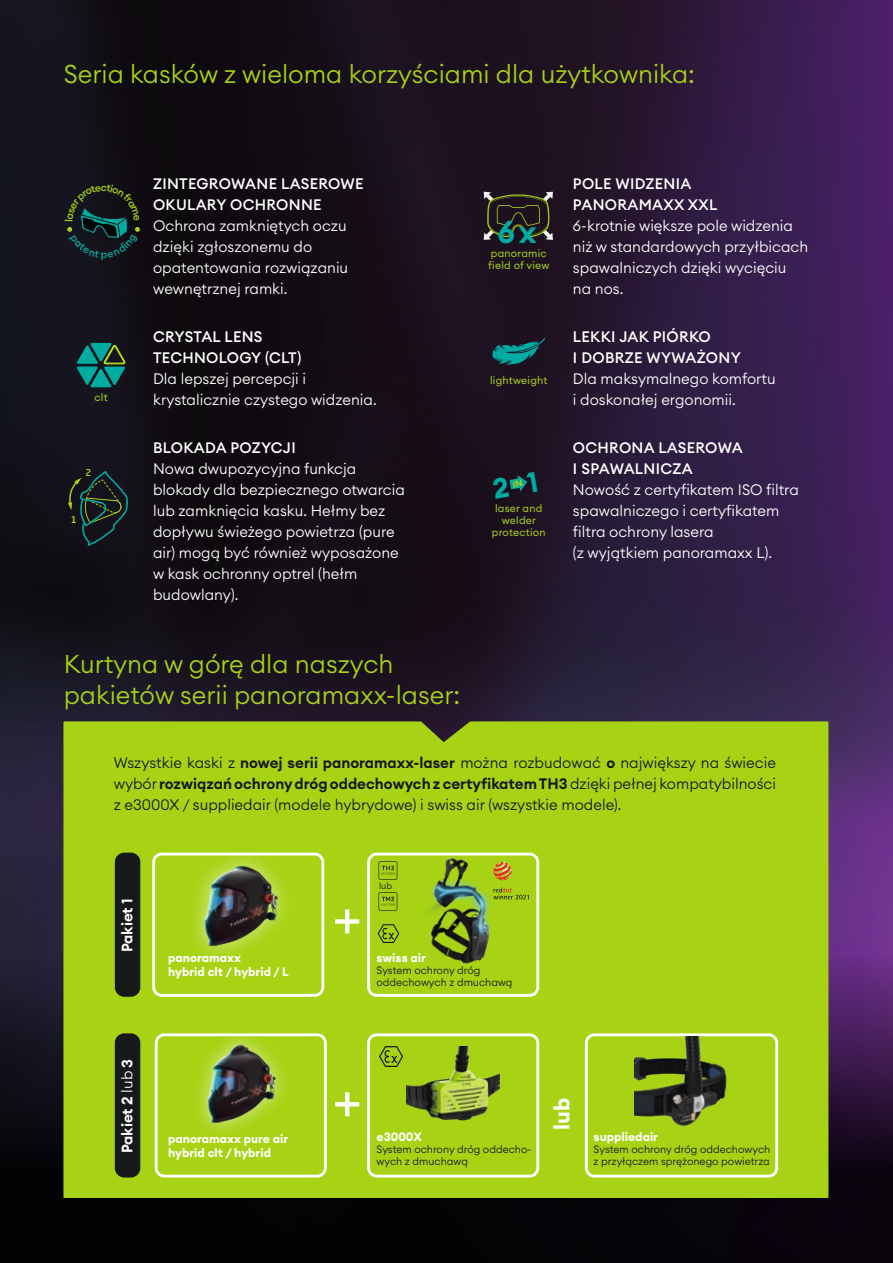
<style>
.page{position:relative;width:893px;height:1263px;background:#fff}
.page>*{position:absolute;margin:0;border:0;box-sizing:border-box;transform-origin:0 0}
.t1{font:57px "Euclid Circular A";color:#fff}
.t2{font:600 31.35px "Euclid Circular A";color:#00aba2}
.t3{font:300 25.5px/31.5px "Euclid Circular A";color:#a7d314}
.t4{font:700 21.6px "Euclid Circular A";color:#fff}
.t5{font:300 15px/21px "Euclid Circular A";color:#fff}
.t6{font:300 15px/21px "Euclid Circular A";color:#171818;text-align:justify}
.t7{font:500 15px/21px "Euclid Circular A";letter-spacing:.02em;color:#fff}
.t8{font:600 15px "Euclid Circular A";letter-spacing:-.005em;color:#fff}
.t9{font:700 12px/13.5px "Euclid Circular A";color:#fff}
.t10{font:300 10.5px/12px "Euclid Circular A";color:#171818}
.t11{font:10.5px/12px "Euclid Circular A";letter-spacing:.02em;color:#a7d314;text-align:center}
.t12{font:500 9.3px "Neo Tech Pro";color:#a7d314}
.t13{font:300 9px "Euclid Circular A";color:#171818}
.s1{font-weight:600}
.s2{font-weight:300}
</style>
<div class="page">
<img style="left:0;top:0;width:893px;height:890px">
<svg style="left:0;top:958px;width:893px;height:305px;background:#100915"></svg>
<svg style="left:492px;top:338px;width:53px;height:27px"></svg>
<svg style="left:76px;top:343px;width:51px;height:44px;background:#12665c"></svg>
<svg style="left:68px;top:471px;width:61px;height:75px;background:#192725"></svg>
<svg style="left:484px;top:192px;width:69px;height:48px;background:#393429"></svg>
<div style="left:63px;top:722px;width:764px;height:476px;background:#a7d314"></div>
<div style="left:186px;top:847px;width:109px;height:117px;background:#fff;opacity:.6"></div>
<img style="left:195px;top:860px;width:87px;height:89px">
<img style="left:422px;top:859px;width:82px;height:107px">
<svg style="left:493px;top:887px;width:36px;height:12px"></svg>
<svg style="left:493px;top:862px;width:19px;height:18px"></svg>
<div style="left:190px;top:1027px;width:102px;height:113px;background:#a7d314"></div>
<img style="left:197px;top:1037px;width:87px;height:93px">
<div style="left:155px;top:1033px;width:172px;height:144px;border:3px solid #fff;border-radius:8px"></div>
<div style="left:367px;top:1033px;width:172px;height:144px;border:3px solid #fff;border-radius:8px"></div>
<div style="left:585px;top:1033px;width:193px;height:144px;border:3px solid #fff;border-radius:8px"></div>
<div style="left:152px;top:853px;width:172px;height:144px;border:3px solid #fff;border-radius:8px"></div>
<div style="left:116px;top:854px;width:23px;height:141px;background:#171818;border-radius:8px"></div>
<div style="left:115px;top:853px;width:25px;height:144px;border:3px solid #171818;border-radius:8px"></div>
<div style="left:116px;top:1035px;width:23px;height:141px;background:#171818;border-radius:8px"></div>
<div style="left:115px;top:1033px;width:25px;height:144px;border:3px solid #171818;border-radius:8px"></div>
<div style="left:367px;top:853px;width:172px;height:144px;border:3px solid #fff;border-radius:8px"></div>
<svg style="left:378px;top:924px;width:21px;height:19px"></svg>
<svg style="left:378px;top:861px;width:19px;height:19px"></svg>
<svg style="left:378px;top:892px;width:19px;height:19px"></svg>
<img style="left:406px;top:1046px;width:93px;height:84px">
<img style="left:635px;top:1036px;width:94px;height:113px">
<svg style="left:379px;top:1046px;width:24px;height:21px"></svg>
<svg style="left:65px;top:184px;width:75px;height:76px;background:#121c21"></svg>
<svg style="left:492px;top:472px;width:45px;height:27px"></svg>
<h3 class="t3" style="left:64px;top:58px;width:633px">Seria kasków z wieloma korzyściami dla użytkownika:</h3>
<p class="t11" style="left:95px;top:391px;width:15px">clt</p>
<p class="t12" style="left:85px;top:467px;width:7px">2</p>
<p class="t12" style="left:71px;top:513px;width:7px">1</p>
<p class="t7" style="left:153px;top:173px;width:212px">ZINTEGROWANE LASEROWE<br>OKULARY OCHRONNE</p>
<p class="t5" style="left:153px;top:215px;width:197px">Ochrona zamkniętych oczu dzięki zgłoszonemu do opatentowania rozwiązaniu wewnętrznej ramki.</p>
<p class="t7" style="left:153px;top:326px;width:150px">CRYSTAL LENS<br>TECHNOLOGY (CLT)</p>
<p class="t5" style="left:153px;top:368px;width:225px">Dla lepszej percepcji i krystalicznie czystego widzenia.</p>
<p class="t7" style="left:153px;top:437px;width:144px">BLOKADA POZYCJI</p>
<p class="t5" style="left:153px;top:457px;width:253px">Nowa dwupozycyjna funkcja blokady dla bezpiecznego otwarcia lub zamknięcia kasku. Hełmy bez dopływu świeżego powietrza (pure air) mogą być również wyposażone w kask ochronny optrel (hełm budowlany).</p>
<h3 class="t3" style="left:64px;top:648px;width:398px">Kurtyna w górę dla naszych pakietów serii panoramaxx-laser:</h3>
<h2 class="t2" style="left:498px;top:212px;width:40px">6x</h2>
<p class="t11" style="left:488px;top:248px;width:63px;text-align:left">panoramic field of view</p>
<p class="t11" style="left:490px;top:374px;width:59px">lightweight</p>
<p class="t11" style="left:492px;top:502px;width:55px">laser and welder protection</p>
<p class="t7" style="left:573px;top:173px;width:146px">POLE WIDZENIA<br>PANORAMAXX XXL</p>
<p class="t5" style="left:573px;top:215px;width:237px">6-krotnie większe pole widzenia niż w standardowych przyłbicach spawalniczych dzięki wycięciu na nos.</p>
<p class="t7" style="left:573px;top:326px;width:169px">LEKKI JAK PIÓRKO<br>I DOBRZE WYWAŻONY</p>
<p class="t5" style="left:573px;top:368px;width:204px">Dla maksymalnego komfortu i doskonałej ergonomii.</p>
<p class="t7" style="left:573px;top:437px;width:171px">OCHRONA LASEROWA<br>I SPAWALNICZA</p>
<p class="t5" style="left:573px;top:478px;width:227px">Nowość z certyfikatem ISO filtra spawalniczego i certyfikatem filtra ochrony lasera<br>(z wyjątkiem panoramaxx L).</p>
<p class="t6" style="left:114px;top:752px;width:664px">Wszystkie kaski z <span class="s1">nowej serii panoramaxx-laser</span> można rozbudować <span class="s1">o</span> największy na świecie wybór <span class="s1">rozwiązań ochrony dróg oddechowych z certyfikatem TH3</span> dzięki pełnej kompatybilności z e3000X / suppliedair (modele hybrydowe) i swiss air (wszystkie modele).</p>
<p class="t8" style="left:117px;top:952px;width:56px;rotate:-90deg">Pakiet 1</p>
<p class="t8" style="left:117px;top:1153px;width:96px;rotate:-90deg">Pakiet 2 <span class="s2">lub</span> 3</p>
<p class="t9" style="left:168px;top:951px;width:122px">panoramaxx<br>hybrid clt / hybrid / L</p>
<p class="t9" style="left:168px;top:1132px;width:122px">panoramaxx pure air hybrid clt / hybrid</p>
<h1 class="t1" style="left:333px;top:881px;width:30px">+</h1>
<p class="t13" style="left:379px;top:880px;width:15px">lub</p>
<p class="t9" style="left:377px;top:951px;width:51px">swiss air</p>
<p class="t10" style="left:377px;top:964px;width:138px">System ochrony dróg oddechowych z dmuchawą</p>
<h1 class="t1" style="left:333px;top:1064px;width:30px">+</h1>
<h3 class="t4" style="left:548px;top:1129px;width:33px;rotate:-90deg">lub</h3>
<p class="t9" style="left:377px;top:1130px;width:47px">e3000X</p>
<p class="t10" style="left:377px;top:1143px;width:156px">System ochrony dróg oddecho&shy;wych z dmuchawą</p>
<p class="t9" style="left:594px;top:1130px;width:66px">suppliedair</p>
<p class="t10" style="left:594px;top:1143px;width:178px">System ochrony dróg oddechowych z przyłączem sprężonego powietrza</p>
</div>
